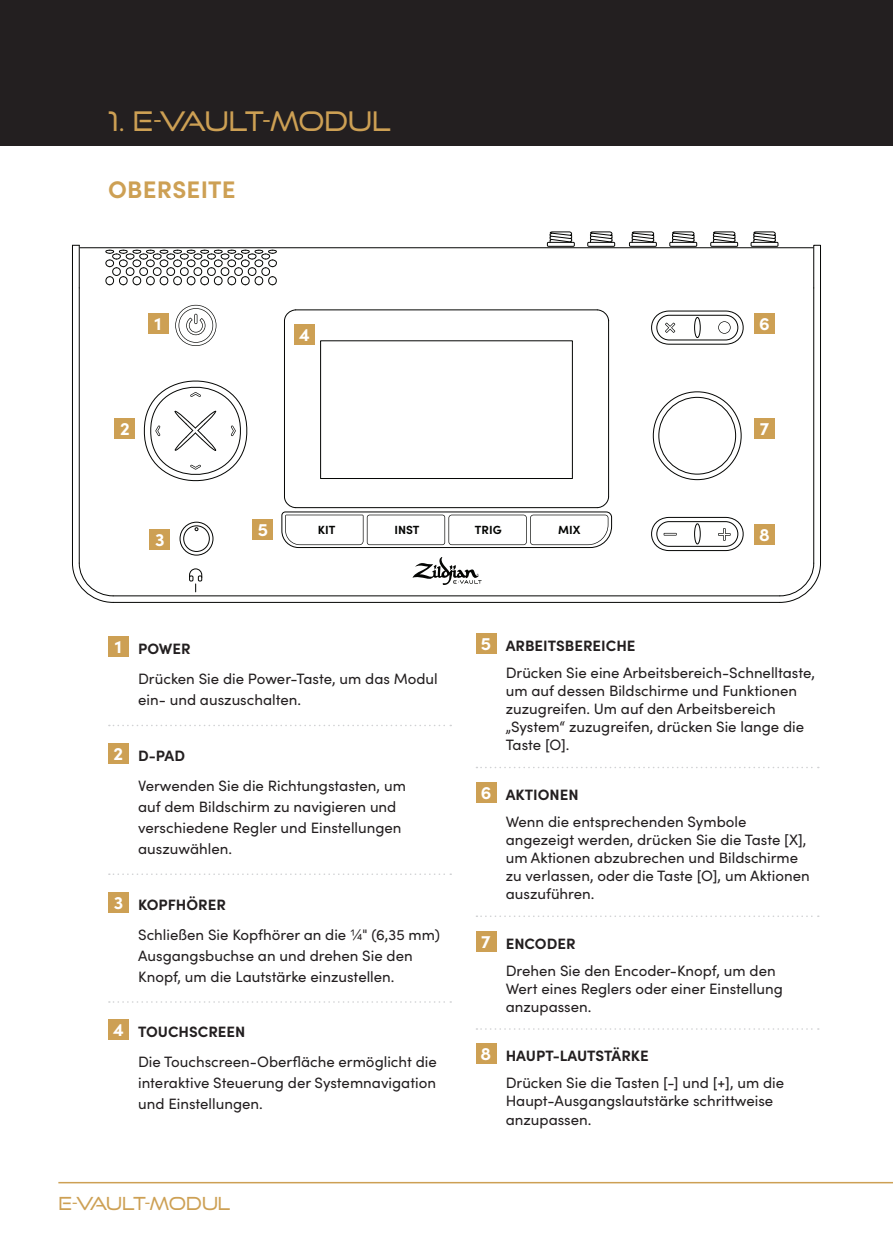
<style>
.page{position:relative;width:893px;height:1260px;background:#fff}
.page>*{position:absolute;margin:0;border:0;box-sizing:border-box;transform-origin:0 0}
.t1{font:27px "Good Times Bk";letter-spacing:-.02em;color:#cda054}
.t2{font:700 24px "Sofia Pro";letter-spacing:.01em;color:#cda054}
.t3{font:18px "Good Times Bk";letter-spacing:-.02em;color:#cda054}
.t4{font:700 18px "Sofia Pro";color:#fff}
.t5{font:15px/18px "Sofia Pro";color:#231f20}
.t6{font:700 11.7px "Sofia Pro";color:#040503}
.s1{font-weight:700;font-size:18px;color:#fff}
.s2{font-weight:700}
.s3{font-family:"Europa"}
</style>
<div class="page">
<div style="left:0;top:0;width:892px;height:146px;background:#231f20"></div>
<hr style="left:58px;top:1181px;width:834px;height:2px;background:#cda054">
<div style="left:108px;top:636px;width:21px;height:21px;background:#cda054"></div>
<svg style="left:109px;top:724px;width:342px;height:2px"></svg>
<div style="left:108px;top:743px;width:21px;height:20px;background:#cda054"></div>
<svg style="left:109px;top:873px;width:342px;height:2px"></svg>
<div style="left:108px;top:891px;width:21px;height:21px;background:#cda054"></div>
<svg style="left:109px;top:1001px;width:342px;height:1px"></svg>
<div style="left:108px;top:1019px;width:21px;height:21px;background:#cda054"></div>
<div style="left:475px;top:633px;width:21px;height:21px;background:#cda054"></div>
<svg style="left:476px;top:767px;width:342px;height:1px"></svg>
<div style="left:475px;top:782px;width:21px;height:20px;background:#cda054"></div>
<svg style="left:476px;top:915px;width:342px;height:2px"></svg>
<div style="left:475px;top:930px;width:21px;height:21px;background:#cda054"></div>
<svg style="left:476px;top:1028px;width:342px;height:1px"></svg>
<div style="left:475px;top:1043px;width:21px;height:21px;background:#cda054"></div>
<hr style="left:80px;top:247px;width:732px;height:1px;background:#040503">
<hr style="left:113px;top:595px;width:666px;height:1px;background:#040503">
<hr style="left:79px;top:288px;width:1px;height:275px;background:#040503">
<hr style="left:72px;top:288px;width:1px;height:275px;background:#040503">
<hr style="left:72px;top:245px;width:1px;height:43px;background:#040503">
<hr style="left:113px;top:602px;width:666px;height:1px;background:#040503">
<svg style="left:72px;top:562px;width:42px;height:41px"></svg>
<svg style="left:778px;top:562px;width:42px;height:41px"></svg>
<hr style="left:79px;top:245px;width:1px;height:43px;background:#040503">
<hr style="left:812px;top:288px;width:1px;height:275px;background:#040503">
<hr style="left:819px;top:288px;width:1px;height:275px;background:#040503">
<svg style="left:812px;top:244px;width:8px;height:44px"></svg>
<svg style="left:105px;top:249px;width:172px;height:36px"></svg>
<svg style="left:175px;top:305px;width:41px;height:41px"></svg>
<svg style="left:189px;top:568px;width:13px;height:24px"></svg>
<div style="left:180px;top:522px;width:33px;height:33px;border:1px solid #040503;border-radius:50%"></div>
<div style="left:183px;top:525px;width:26px;height:26px;border:1px solid #040503;border-radius:50%"></div>
<div style="left:658px;top:397px;width:77px;height:77px;border:1px solid #040503;border-radius:50%"></div>
<svg style="left:143px;top:380px;width:105px;height:102px"></svg>
<svg style="left:651px;top:516px;width:93px;height:35px"></svg>
<div style="left:656px;top:521px;width:81px;height:25px;border:1px solid #040503;border-radius:12px"></div>
<div style="left:694px;top:523px;width:6px;height:21px;border:1px solid #040503;border-radius:50%"></div>
<svg style="left:651px;top:310px;width:93px;height:35px"></svg>
<div style="left:656px;top:315px;width:81px;height:25px;border:1px solid #040503;border-radius:12px"></div>
<div style="left:694px;top:317px;width:6px;height:21px;border:1px solid #040503;border-radius:50%"></div>
<div style="left:628px;top:242px;width:28px;height:5px;border:1px solid #040503"></div>
<svg style="left:631px;top:231px;width:23px;height:12px"></svg>
<div style="left:547px;top:242px;width:27px;height:5px;border:1px solid #040503"></div>
<svg style="left:549px;top:231px;width:23px;height:12px"></svg>
<div style="left:587px;top:242px;width:27px;height:5px;border:1px solid #040503"></div>
<svg style="left:589px;top:231px;width:23px;height:12px"></svg>
<div style="left:669px;top:242px;width:27px;height:5px;border:1px solid #040503"></div>
<svg style="left:671px;top:231px;width:23px;height:12px"></svg>
<div style="left:710px;top:242px;width:27px;height:5px;border:1px solid #040503"></div>
<svg style="left:712px;top:231px;width:23px;height:12px"></svg>
<div style="left:750px;top:242px;width:28px;height:5px;border:1px solid #040503"></div>
<svg style="left:752px;top:231px;width:23px;height:12px"></svg>
<svg style="left:284px;top:309px;width:12px;height:12px"></svg>
<hr style="left:284px;top:321px;width:1px;height:176px;background:#040503">
<hr style="left:607px;top:321px;width:1px;height:176px;background:#040503">
<hr style="left:295px;top:309px;width:302px;height:1px;background:#040503">
<div style="left:320px;top:340px;width:252px;height:139px;border:1px solid #040503"></div>
<svg style="left:596px;top:309px;width:13px;height:12px"></svg>
<svg style="left:281px;top:496px;width:331px;height:52px"></svg>
<svg style="left:412px;top:557px;width:69px;height:28px"></svg>
<div style="left:148px;top:313px;width:20px;height:21px;background:#cda054"></div>
<div style="left:149px;top:529px;width:21px;height:21px;background:#cda054"></div>
<div style="left:294px;top:324px;width:20px;height:20px;background:#cda054"></div>
<div style="left:252px;top:519px;width:21px;height:21px;background:#cda054"></div>
<div style="left:753px;top:313px;width:21px;height:21px;background:#cda054"></div>
<div style="left:753px;top:524px;width:21px;height:21px;background:#cda054"></div>
<div style="left:753px;top:418px;width:21px;height:21px;background:#cda054"></div>
<div style="left:114px;top:418px;width:21px;height:21px;background:#cda054"></div>
<h1 class="t1" style="left:108px;top:105px;width:284px">1. E-VAULT-MODUL</h1>
<h2 class="t2" style="left:108px;top:171px;width:129px">OBERSEITE</h2>
<p class="t4" style="left:154px;top:310px;width:9px">1</p>
<p class="t4" style="left:299px;top:320px;width:12px">4</p>
<p class="t4" style="left:758px;top:310px;width:12px">6</p>
<p class="t4" style="left:120px;top:415px;width:11px">2</p>
<p class="t4" style="left:759px;top:415px;width:11px">7</p>
<p class="t4" style="left:155px;top:526px;width:11px">3</p>
<p class="t4" style="left:258px;top:516px;width:12px">5</p>
<p class="t6" style="left:318px;top:521px;width:19px">KIT</p>
<p class="t6" style="left:394px;top:521px;width:27px">INST</p>
<p class="t6" style="left:474px;top:521px;width:28px">TRIG</p>
<p class="t6" style="left:558px;top:521px;width:24px">MIX</p>
<p class="t4" style="left:758px;top:521px;width:12px">8</p>
<p class="t5" style="left:138px;top:632px;width:301px;line-height:30.3px;text-indent:-23px"><span class="s1">1</span> <span class="s2">POWER<br></span>Drücken Sie die Power-Taste, um das Modul</p>
<p class="t5" style="left:138px;top:690px;width:164px">ein- und auszuschalten.</p>
<p class="t5" style="left:138px;top:739px;width:269px;line-height:30.3px;text-indent:-25px"><span class="s1">2</span> <span class="s2">D-PAD<br></span>Verwenden Sie die Richtungstasten, um</p>
<p class="t5" style="left:138px;top:795px;width:265px;line-height:21px">auf dem Bildschirm zu navigieren und verschiedene Regler und Einstellungen auszuwählen.</p>
<p class="t5" style="left:138px;top:888px;width:303px;line-height:30.3px;text-indent:-24px"><span class="s1">3</span> <span class="s2">KOPFHÖRER<br></span>Schließen Sie Kopfhörer an die <span class="s3">¼"</span> (6,35 mm)</p>
<p class="t5" style="left:138px;top:944px;width:276px;line-height:21px">Ausgangsbuchse an und drehen Sie den<br>Knopf, um die Lautstärke einzustellen.</p>
<p class="t5" style="left:138px;top:1015px;width:300px;line-height:30.3px;text-indent:-25px"><span class="s1">4</span> <span class="s2">TOUCHSCREEN<br></span>Die Touchscreen-Oberfläche ermöglicht die</p>
<p class="t5" style="left:138px;top:1071px;width:299px;line-height:21px">interaktive Steuerung der Systemnavigation und Einstellungen.</p>
<p class="t3" style="left:58px;top:1192px;width:174px">E-VAULT-MODUL</p>
<p class="t5" style="left:505px;top:631px;width:311px;line-height:27.3px;text-indent:-25px"><span class="s1">5</span> <span class="s2">ARBEITSBEREICHE<br></span>Drücken Sie eine Arbeitsbereich-Schnelltaste,</p>
<p class="t5" style="left:505px;top:681px;width:300px">um auf dessen Bildschirme und Funktionen zuzugreifen. Um auf den Arbeitsbereich „System“ zuzugreifen, drücken Sie lange die Taste [O].</p>
<p class="t5" style="left:505px;top:780px;width:242px;line-height:27.3px;text-indent:-25px"><span class="s1">6</span> <span class="s2">AKTIONEN<br></span>Wenn die entsprechenden Symbole</p>
<p class="t5" style="left:505px;top:829px;width:305px">angezeigt werden, drücken Sie die Taste [X], um Aktionen abzubrechen und Bildschirme zu verlassen, oder die Taste [O], um Aktionen auszuführen.</p>
<p class="t5" style="left:505px;top:928px;width:271px;line-height:27.3px;text-indent:-24px"><span class="s1">7</span> <span class="s2">ENCODER<br></span>Drehen Sie den Encoder-Knopf, um den</p>
<p class="t5" style="left:505px;top:978px;width:278px">Wert eines Reglers oder einer Einstellung anzupassen.</p>
<p class="t5" style="left:505px;top:1041px;width:280px;line-height:27.3px;text-indent:-25px"><span class="s1">8</span> <span class="s2">HAUPT-LAUTSTÄRKE<br></span>Drücken Sie die Tasten [-] und [+], um die</p>
<p class="t5" style="left:505px;top:1091px;width:269px">Haupt-Ausgangslautstärke schrittweise anzupassen.</p>
</div>
